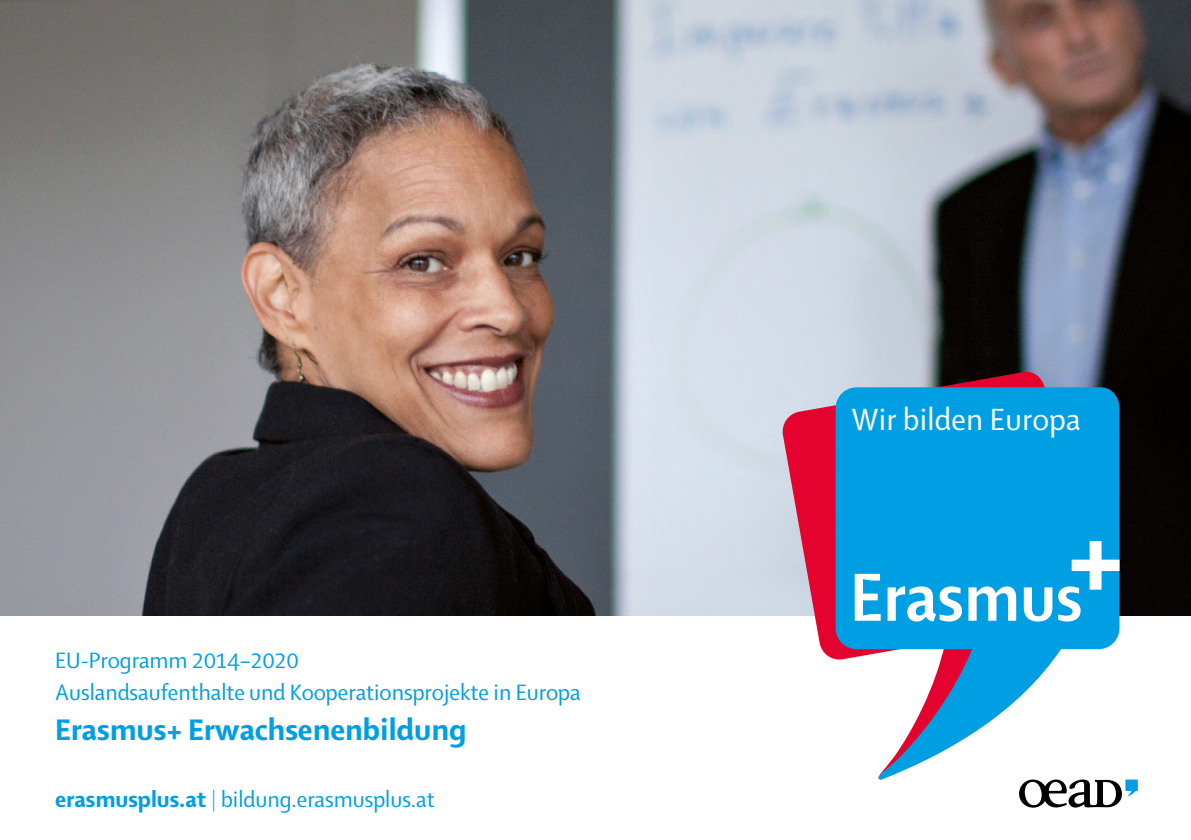
<style>
.page{position:relative;width:1191px;height:840px;background:#fff}
.page>*{position:absolute;margin:0;border:0;box-sizing:border-box;transform-origin:0 0}
.t1{font:33px "Shaker 2";letter-spacing:.01em;color:#fff}
.t2{font:800 32px "Shaker 2";color:#009fe3}
.t3{font:24px/32px "Shaker 2";color:#009fe3}
.s1{font-weight:800}
.s2{font-weight:300}
</style>
<div class="page">
<img style="left:0;top:0;width:1191px;height:615px">
<svg style="left:1019px;top:779px;width:118px;height:29px"></svg>
<svg style="left:781px;top:370px;width:302px;height:289px;background:#d16d86"></svg>
<svg style="left:835px;top:387px;width:284px;height:392px;fill:#009fe3"></svg>
<svg style="left:854px;top:573px;width:26px;height:47px"></svg>
<svg style="left:887px;top:586px;width:75px;height:35px"></svg>
<svg style="left:968px;top:586px;width:48px;height:34px"></svg>
<svg style="left:1023px;top:587px;width:29px;height:34px"></svg>
<svg style="left:1058px;top:540px;width:61px;height:81px"></svg>
<p class="t3" style="left:55px;top:643px;width:527px">EU-Programm 2014–2020<br>Auslandsaufenthalte und Kooperationsprojekte in Europa</p>
<h2 class="t2" style="left:55px;top:708px;width:413px">Erasmus+ Erwachsenenbildung</h2>
<p class="t3" style="left:55px;top:781px;width:381px"><span class="s1">erasmusplus.at</span> <span class="s2">|</span> bildung.erasmusplus.at</p>
<h1 class="t1" style="left:852px;top:397px;width:230px">Wir bilden Europa</h1>
</div>
